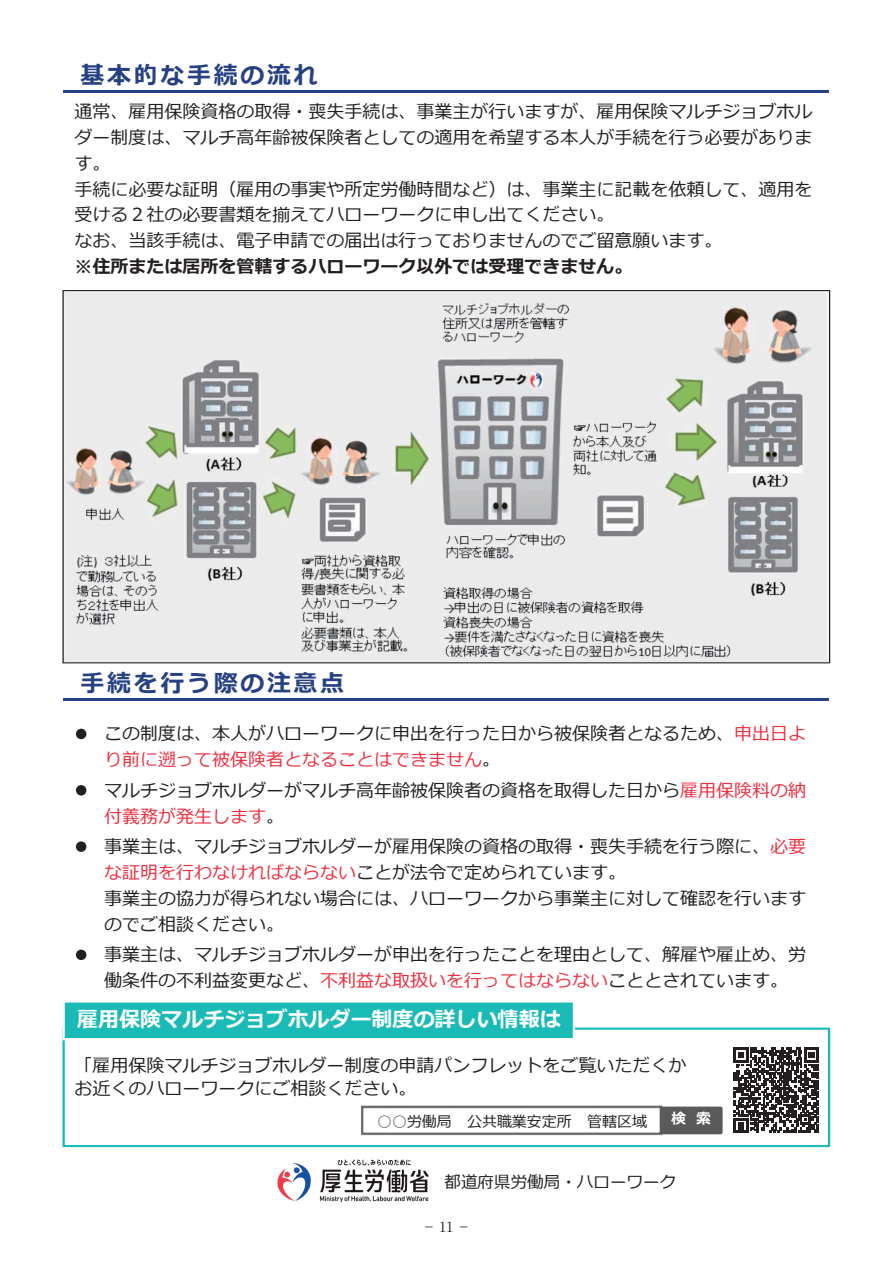
<style>
.page{position:relative;width:893px;height:1263px;background:#fff}
.page>*{position:absolute;margin:0;border:0;box-sizing:border-box;transform-origin:0 0}
.t1{font:700 24px "Meiryo";letter-spacing:.11em;color:#264183}
.t2{font:700 21px "Meiryo";color:#fff}
.t3{font:18px/26px "Meiryo";color:#231f20}
.t4{font:16.5px "Meiryo";color:#231f20}
.t5{font:15px "Meiryo";color:#231f20}
.t6{font:700 15px "Meiryo";color:#fff}
.t7{font:13.8px "Ryumin Pr 6";color:#231f20}
.s1{font-weight:700}
.s2{color:#ee2f3f}
</style>
<div class="page">
<hr style="left:64px;top:91px;width:765px;height:2px;background:#264183">
<svg style="left:62px;top:290px;width:768px;height:373px;background:#d4d4d4"></svg>
<svg style="left:76px;top:729px;width:10px;height:10px"></svg>
<svg style="left:76px;top:785px;width:10px;height:10px"></svg>
<svg style="left:76px;top:841px;width:10px;height:11px"></svg>
<svg style="left:76px;top:950px;width:10px;height:10px"></svg>
<hr style="left:64px;top:699px;width:765px;height:2px;background:#264183">
<img style="left:277px;top:1159px;width:152px;height:44px">
<svg style="left:62px;top:1027px;width:768px;height:120px"></svg>
<svg style="left:62px;top:1002px;width:513px;height:38px;background:#2bc0bb"></svg>
<div style="left:726px;top:1040px;width:101px;height:103px;background:#fff"></div>
<svg style="left:734px;top:1048px;width:85px;height:85px"></svg>
<p class="t1" style="left:81px;top:59px;width:238px">基本的な手続の流れ</p>
<p class="t3" style="left:75px;top:99px;width:739px">通常、雇用保険資格の取得・喪失手続は、事業主が行いますが、雇用保険マルチジョブホルダー制度は、マルチ高年齢被保険者としての適用を希望する本人が手続を行う必要があります。<br>手続に必要な証明（雇用の事実や所定労働時間など）は、事業主に記載を依頼して、適用を受ける２社の必要書類を揃えてハローワークに申し出てください。<br>なお、当該手続は、電子申請での届出は行っておりませんのでご留意願います。<br><span class="s1">※住所または居所を管轄するハローワーク以外では受理できません。</span></p>
<p class="t1" style="left:81px;top:667px;width:265px">手続を行う際の注意点</p>
<p class="t3" style="left:104px;top:722px;width:703px">この制度は、本人がハローワークに申出を行った日から被保険者となるため、<span class="s2">申出日より前に遡って被保険者となることはできません</span>。</p>
<p class="t3" style="left:104px;top:778px;width:703px">マルチジョブホルダーがマルチ高年齢被保険者の資格を取得した日から<span class="s2">雇用保険料の納付義務が発生します</span>。</p>
<p class="t3" style="left:104px;top:834px;width:703px">事業主は、マルチジョブホルダーが雇用保険の資格の取得・喪失手続を行う際に、<span class="s2">必要な証明を行わなければならない</span>ことが法令で定められています。<br>事業主の協力が得られない場合には、ハローワークから事業主に対して確認を行いますのでご相談ください。</p>
<p class="t3" style="left:104px;top:943px;width:703px">事業主は、マルチジョブホルダーが申出を行ったことを理由として、解雇や雇止め、労働条件の不利益変更など、<span class="s2">不利益な取扱いを行ってはならない</span>こととされています。</p>
<p class="t2" style="left:77px;top:1005px;width:485px">雇用保険マルチジョブホルダー制度の詳しい情報は</p>
<p class="t3" style="left:75px;top:1054px;width:613px;line-height:23.7px">「雇用保険マルチジョブホルダー制度の申請パンフレットをご覧いただくかお近くのハローワークにご相談ください。</p>
<p class="t5" style="left:377px;top:1111px;width:271px">○○労働局 公共職業安定所 管轄区域</p>
<p class="t6" style="left:671px;top:1108px;width:42px">検 索</p>
<p class="t4" style="left:444px;top:1170px;width:233px">都道府県労働局・ハローワーク</p>
<p class="t7" style="left:422px;top:1215px;width:50px">－11－</p>
</div>
